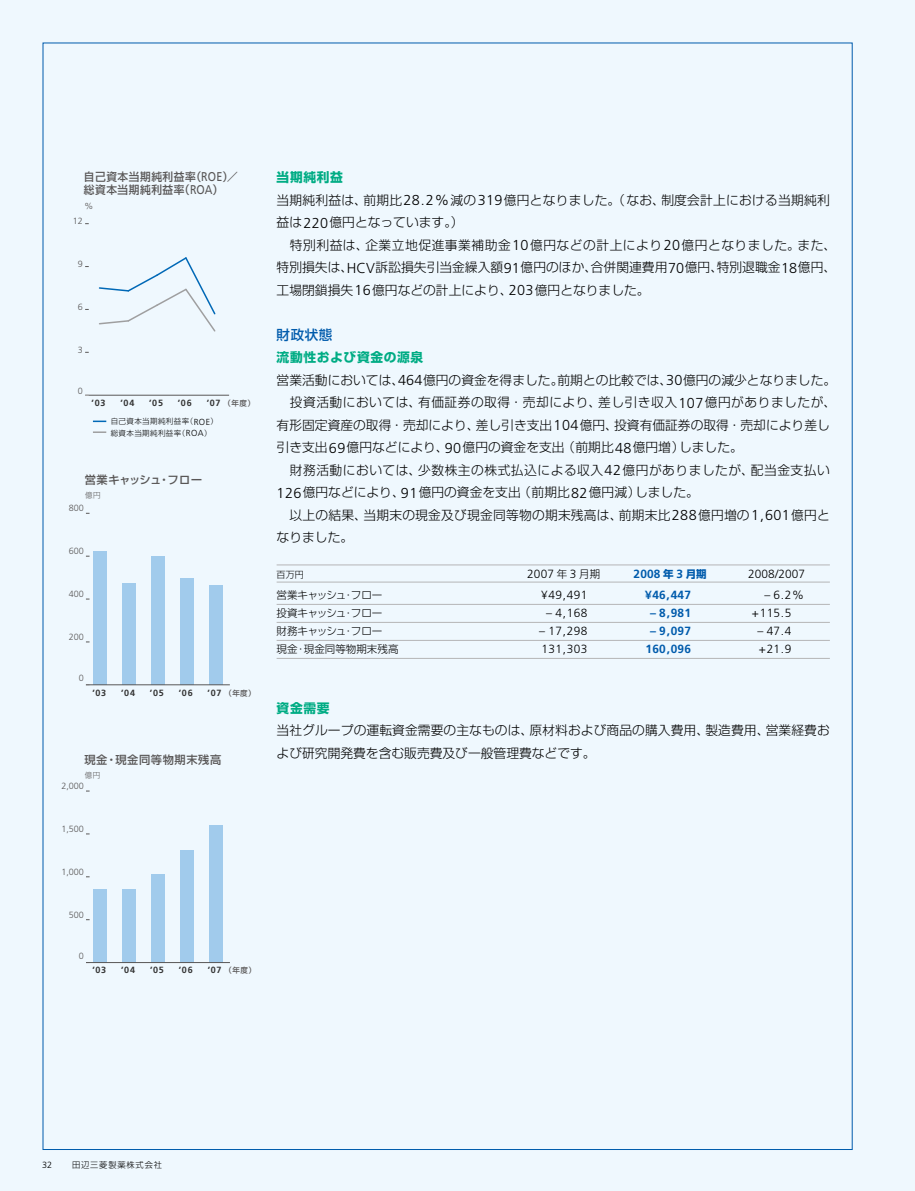
<style>
.page{position:relative;width:915px;height:1191px;background:#fff}
.page>*{position:absolute;margin:0;border:0;box-sizing:border-box;transform-origin:0 0}
.t1{font:13.5px "Shin Go Medium Adobe Japan 1 2";color:#005bac}
.t2{font:12.75px/22.5px "Shin Go Light Adobe Japan 1 2";color:#000}
.t3{font:12.75px "Shin Go Bold Adobe Japan 1 2";letter-spacing:.05em;color:#00ac84}
.t4{font:300 11.85px "Frutiger";letter-spacing:.025em;color:#000}
.t5{font:700 11.85px "Frutiger";letter-spacing:.025em;color:#005bac}
.t6{font:11.25px/13.5px "Shin Go Medium 90 pv RKSJ H";letter-spacing:.05em;color:#595757;scale:.95 1}
.t7{font:11.25px "Shin Go Medium 90 pv RKSJ H";letter-spacing:.05em;color:#595757}
.t8{font:11.25px "Shin Go Medium 90 pv RKSJ H";color:#595757}
.t9{font:10.5px "Shin Go Light Adobe Japan 1 2";letter-spacing:-.03em;color:#000}
.t10{font:10.5px "Shin Go Light Adobe Japan 1 2";color:#000}
.t11{font:300 9px "Frutiger";color:#595757}
.t12{font:700 9px "Frutiger";letter-spacing:.095em;color:#333}
.t13{font:9px "Shin Go Light Adobe Japan 1 2";color:#000}
.t14{font:300 9px "Frutiger";color:#000}
.t15{font:300 8.7px "Frutiger";color:#595757}
.t16{font:8.25px "Shin Go Light Adobe Japan 1 2";letter-spacing:.1em;color:#000}
.t17{font:7.5px/11.2px "Shin Go Light 90 pv RKSJ H";letter-spacing:.05em;color:#000}
.t18{font:7.5px "Shin Go Medium 90 pv RKSJ H";color:#595757}
.t19{font:7.5px "Shin Go Light 90 pv RKSJ H";color:#595757}
.s1{font-family:"Frutiger";font-size:12.75px}
.s2{font-family:"Frutiger";font-weight:700;font-size:9px;color:#333}
.s3{font-family:"Frutiger";font-weight:300;font-size:8.7px}
.s4{font-family:"Frutiger";font-weight:300;font-size:14.4px}
.s5{font-family:"Shin Go Light Adobe Japan 1 2";font-weight:400;font-size:10.5px}
.s6{font-family:"Shin Go Bold Adobe Japan 1 2";font-weight:400;font-size:10.5px}
</style>
<div class="page">
<div style="left:0;top:0;width:914px;height:1191px;background:#eff8fe"></div>
<hr style="left:276px;top:564px;width:553px;height:1px;background:#b5b5b6">
<hr style="left:276px;top:582px;width:553px;height:1px;background:#b5b5b6">
<hr style="left:276px;top:604px;width:553px;height:1px;background:#b5b5b6">
<hr style="left:276px;top:622px;width:553px;height:1px;background:#b5b5b6">
<hr style="left:276px;top:640px;width:553px;height:1px;background:#b5b5b6">
<hr style="left:276px;top:658px;width:553px;height:1px;background:#b5b5b6">
<hr style="left:85px;top:395px;width:144px;height:1px;background:#595757">
<svg style="left:98px;top:257px;width:118px;height:75px"></svg>
<svg style="left:93px;top:420px;width:13px;height:2px"></svg>
<svg style="left:93px;top:431px;width:13px;height:2px"></svg>
<div style="left:93px;top:551px;width:14px;height:134px;background:#a1cbec"></div>
<div style="left:122px;top:583px;width:14px;height:102px;background:#a1cbec"></div>
<div style="left:151px;top:557px;width:14px;height:128px;background:#a1cbec"></div>
<div style="left:180px;top:578px;width:13px;height:107px;background:#a1cbec"></div>
<div style="left:208px;top:585px;width:14px;height:100px;background:#a1cbec"></div>
<hr style="left:86px;top:684px;width:144px;height:1px;background:#595757">
<div style="left:93px;top:888px;width:14px;height:74px;background:#a1cbec"></div>
<div style="left:122px;top:888px;width:14px;height:74px;background:#a1cbec"></div>
<div style="left:151px;top:874px;width:14px;height:88px;background:#a1cbec"></div>
<div style="left:180px;top:850px;width:13px;height:112px;background:#a1cbec"></div>
<div style="left:209px;top:825px;width:13px;height:137px;background:#a1cbec"></div>
<hr style="left:86px;top:962px;width:144px;height:1px;background:#595757">
<p class="t6" style="left:84px;top:171px;width:163px">自己資本当期純利益率（<span class="s1">ROE</span>）／総資本当期純利益率（<span class="s1">ROA</span>）</p>
<p class="t15" style="left:84px;top:202px;width:10px">%</p>
<p class="t11" style="left:73px;top:217px;width:12px">12</p>
<p class="t11" style="left:78px;top:260px;width:7px">9</p>
<p class="t11" style="left:78px;top:303px;width:7px">6</p>
<p class="t11" style="left:78px;top:346px;width:7px">3</p>
<p class="t11" style="left:78px;top:387px;width:7px">0</p>
<p class="t12" style="left:92px;top:399px;width:15px">’03</p>
<p class="t12" style="left:120px;top:399px;width:15px">’04</p>
<p class="t12" style="left:149px;top:399px;width:15px">’05</p>
<p class="t12" style="left:178px;top:399px;width:15px">’06</p>
<p class="t18" style="left:207px;top:400px;width:50px"><span class="s2">’07</span> （年度）</p>
<p class="t17" style="left:111px;top:417px;width:109px">自己資本当期純利益率（<span class="s3">ROE</span>）総資本当期純利益率（<span class="s3">ROA</span>）</p>
<p class="t8" style="left:85px;top:475px;width:119px">営業キャッシュ・フロー</p>
<p class="t19" style="left:85px;top:492px;width:17px">億円</p>
<p class="t11" style="left:69px;top:504px;width:17px">800</p>
<p class="t11" style="left:69px;top:547px;width:17px">600</p>
<p class="t11" style="left:69px;top:590px;width:17px">400</p>
<p class="t11" style="left:69px;top:633px;width:17px">200</p>
<p class="t11" style="left:79px;top:674px;width:7px">0</p>
<p class="t12" style="left:92px;top:689px;width:15px">’03</p>
<p class="t12" style="left:121px;top:689px;width:15px">’04</p>
<p class="t12" style="left:150px;top:689px;width:15px">’05</p>
<p class="t12" style="left:179px;top:689px;width:15px">’06</p>
<p class="t18" style="left:207px;top:690px;width:50px"><span class="s2">’07</span> （年度）</p>
<p class="t7" style="left:84px;top:755px;width:138px">現金・現金同等物期末残高</p>
<p class="t19" style="left:85px;top:772px;width:17px">億円</p>
<p class="t11" style="left:61px;top:782px;width:24px">2,000</p>
<p class="t11" style="left:61px;top:825px;width:24px">1,500</p>
<p class="t11" style="left:61px;top:868px;width:24px">1,000</p>
<p class="t11" style="left:69px;top:911px;width:17px">500</p>
<p class="t11" style="left:79px;top:952px;width:7px">0</p>
<p class="t12" style="left:92px;top:966px;width:15px">’03</p>
<p class="t12" style="left:121px;top:966px;width:16px">’04</p>
<p class="t12" style="left:150px;top:966px;width:15px">’05</p>
<p class="t12" style="left:179px;top:966px;width:15px">’06</p>
<p class="t18" style="left:208px;top:967px;width:50px"><span class="s2">’07</span> （年度）</p>
<p class="t3" style="left:276px;top:173px;width:68px">当期純利益</p>
<p class="t2" style="left:276px;top:190px;width:561px">当期純利益は、前期比<span class="s4">28.2%</span>減の<span class="s4">319</span>億円となりました。（なお、制度会計上における当期純利益は<span class="s4">220</span>億円となっています。）<br>　特別利益は、企業立地促進事業補助金<span class="s4">10</span>億円などの計上により<span class="s4">20</span>億円となりました。また、特別損失は、<span class="s4">HCV</span>訴訟損失引当金繰入額<span class="s4">91</span>億円のほか、合併関連費用<span class="s4">70</span>億円、特別退職金<span class="s4">18</span>億円、工場閉鎖損失<span class="s4">16</span>億円などの計上により、<span class="s4">203</span>億円となりました。</p>
<p class="t1" style="left:276px;top:329px;width:57px">財政状態</p>
<p class="t3" style="left:276px;top:353px;width:148px">流動性および資金の源泉</p>
<p class="t2" style="left:276px;top:370px;width:561px">営業活動においては、<span class="s4">464</span>億円の資金を得ました。前期との比較では、<span class="s4">30</span>億円の減少となりました。　投資活動においては、有価証券の取得・売却により、差し引き収入<span class="s4">107</span>億円がありましたが、有形固定資産の取得・売却により、差し引き支出<span class="s4">104</span>億円、投資有価証券の取得・売却により差し引き支出<span class="s4">69</span>億円などにより、<span class="s4">90</span>億円の資金を支出（前期比<span class="s4">48</span>億円増）しました。<br>　財務活動においては、少数株主の株式払込による収入<span class="s4">42</span>億円がありましたが、配当金支払い<span class="s4">126</span>億円などにより、<span class="s4">91</span>億円の資金を支出（前期比<span class="s4">82</span>億円減）しました。<br>　以上の結果、当期末の現金及び現金同等物の期末残高は、前期末比<span class="s4">288</span>億円増の<span class="s4">1,601</span>億円となりました。</p>
<p class="t13" style="left:276px;top:571px;width:29px">百万円</p>
<p class="t4" style="left:527px;top:569px;width:75px">2007 <span class="s5">年</span> 3 <span class="s5">月期</span></p>
<p class="t5" style="left:633px;top:569px;width:75px">2008 <span class="s6">年</span> 3 <span class="s6">月期</span></p>
<p class="t4" style="left:748px;top:569px;width:58px">2008/2007</p>
<p class="t9" style="left:276px;top:591px;width:107px">営業キャッシュ・フロー</p>
<p class="t4" style="left:541px;top:590px;width:48px">¥49,491</p>
<p class="t5" style="left:644px;top:590px;width:48px">¥46,447</p>
<p class="t4" style="left:764px;top:590px;width:41px">– 6.2%</p>
<p class="t9" style="left:276px;top:609px;width:107px">投資キャッシュ・フロー</p>
<p class="t4" style="left:546px;top:608px;width:43px">– 4,168</p>
<p class="t5" style="left:650px;top:608px;width:43px">– 8,981</p>
<p class="t4" style="left:751px;top:608px;width:41px">+115.5</p>
<p class="t9" style="left:276px;top:627px;width:107px">財務キャッシュ・フロー</p>
<p class="t4" style="left:539px;top:626px;width:49px">– 17,298</p>
<p class="t5" style="left:650px;top:626px;width:43px">– 9,097</p>
<p class="t4" style="left:757px;top:626px;width:36px">– 47.4</p>
<p class="t10" style="left:276px;top:645px;width:123px">現金・現金同等物期末残高</p>
<p class="t4" style="left:541px;top:644px;width:47px">131,303</p>
<p class="t5" style="left:645px;top:644px;width:47px">160,096</p>
<p class="t4" style="left:758px;top:644px;width:34px">+21.9</p>
<p class="t3" style="left:276px;top:703px;width:54px">資金需要</p>
<p class="t2" style="left:276px;top:721px;width:554px">当社グループの運転資金需要の主なものは、原材料および商品の購入費用、製造費用、営業経費および研究開発費を含む販売費及び一般管理費などです。</p>
<p class="t14" style="left:42px;top:1161px;width:12px">32</p>
<p class="t16" style="left:72px;top:1161px;width:91px">田辺三菱製薬株式会社</p>
</div>
